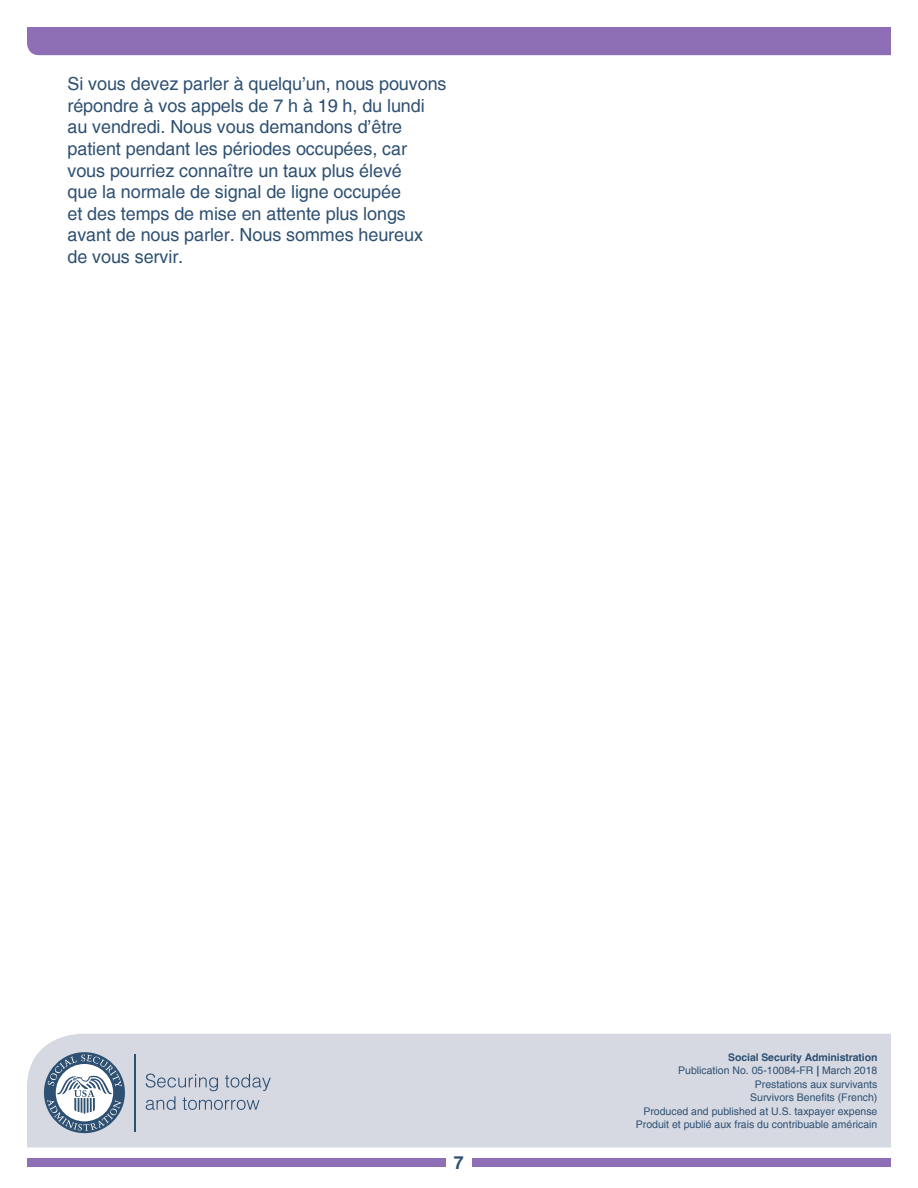
<style>
.page{position:relative;width:918px;height:1188px;background:#fff}
.page>*{position:absolute;margin:0;border:0;box-sizing:border-box;transform-origin:0 0}
.t1{font:18px/21.6px "Helvetica";letter-spacing:-.005em;color:#2e5072}
.t2{font:700 18px "Helvetica";color:#2e5072}
.t3{font:10.5px "Helvetica";color:#2e5072}
.t4{font:700 10.5px "Helvetica";letter-spacing:-.01em;color:#2e5072}
.s1{font-weight:700}
</style>
<div class="page">
<div style="left:27px;top:1159px;width:419px;height:8px;background:#8e6fb6"></div>
<div style="left:472px;top:1159px;width:419px;height:8px;background:#8e6fb6"></div>
<div style="left:27px;top:1034px;width:864px;height:113px;background:#d6d9e2"></div>
<div style="left:27px;top:27px;width:864px;height:28px;background:#8e6fb6"></div>
<div style="left:44px;top:1052px;width:81px;height:81px;background:#2e5072;border-radius:50%"></div>
<svg style="left:47px;top:1055px;width:75px;height:76px"></svg>
<hr style="left:135px;top:1054px;width:1px;height:77px;background:#2e5072">
<svg style="left:146px;top:1074px;width:125px;height:36px;background:#bbc3d0"></svg>
<p class="t1" style="left:68px;top:74px;width:381px">Si vous devez parler à quelqu’un, nous pouvons répondre à vos appels de 7 h à 19 h, du lundi au vendredi. Nous vous demandons d’être patient pendant les périodes occupées, car vous pourriez connaître un taux plus élevé<br>que la normale de signal de ligne occupée<br>et des temps de mise en attente plus longs avant de nous parler. Nous sommes heureux de vous servir.</p>
<p class="t2" style="left:454px;top:1152px;width:12px">7</p>
<p class="t4" style="left:728px;top:1051px;width:151px">Social Security Administration</p>
<p class="t3" style="left:678px;top:1064px;width:201px">Publication No. 05-10084-FR <span class="s1">|</span> March 2018</p>
<p class="t3" style="left:755px;top:1078px;width:124px">Prestations aux survivants</p>
<p class="t3" style="left:750px;top:1091px;width:129px">Survivors Benefits (French)</p>
<p class="t3" style="left:643px;top:1105px;width:236px">Produced and published at U.S. taxpayer expense</p>
<p class="t3" style="left:636px;top:1118px;width:243px">Produit et publié aux frais du contribuable américain</p>
</div>
